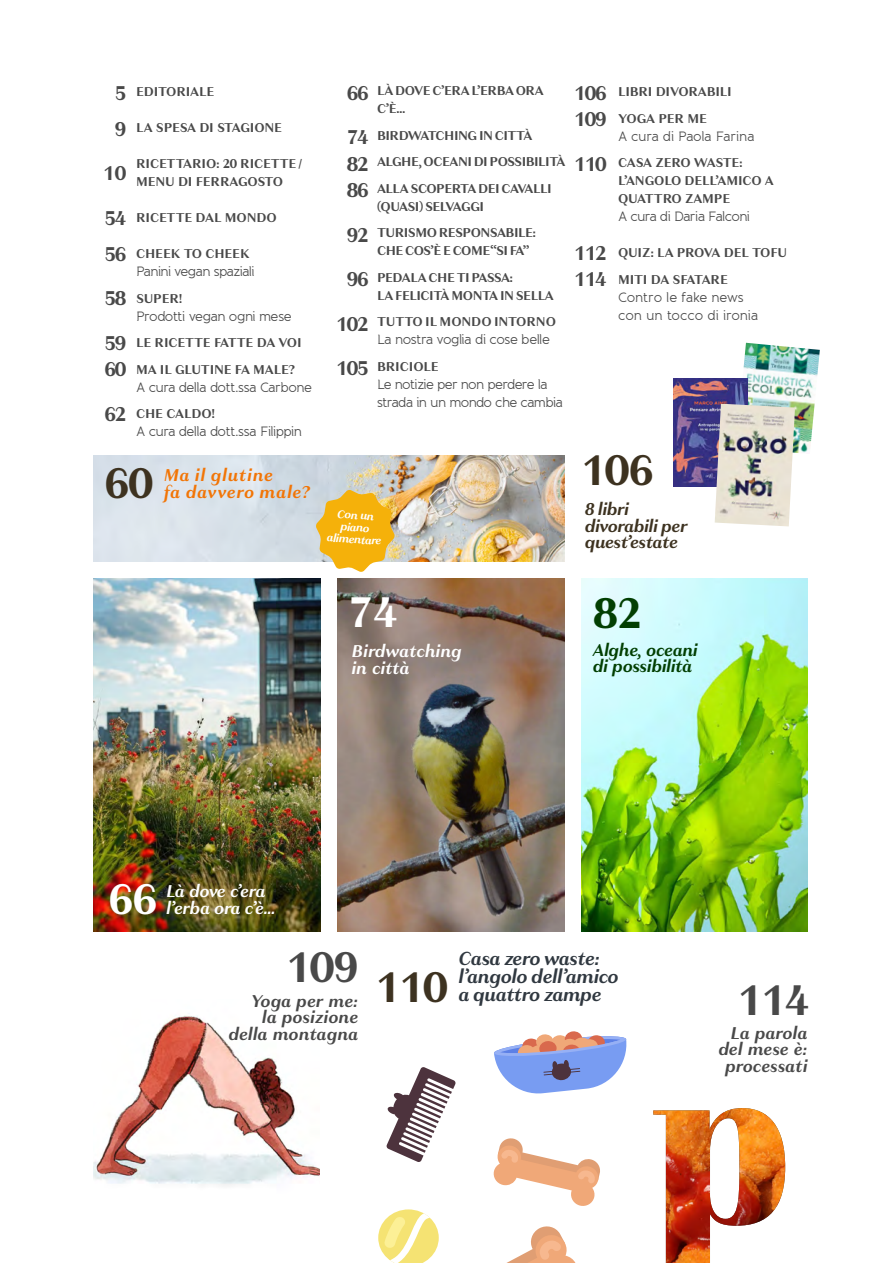
<style>
.page{position:relative;width:893px;height:1263px;background:#fff}
.page>*{position:absolute;margin:0;border:0;box-sizing:border-box;transform-origin:0 0}
.t1{font:700 45px "Granville";letter-spacing:-.02em;color:#3d3220}
.t2{font:700 45px "Granville";letter-spacing:-.025em;color:#494949}
.t3{font:700 45px "Granville";color:#fff}
.t4{font:700 45px "Granville";color:#023f02}
.t5{font:700 21px/44.5px "Granville";letter-spacing:-.05em;color:#494949}
.t6{font:italic 700 19.95px/18.3px "Granville";letter-spacing:-.02em;color:#303840}
.t7{font:italic 700 18px/16.5px "Granville";color:#494949;text-align:right}
.t8{font:italic 700 18px/16.5px "Granville";letter-spacing:-.02em;color:#3d3220}
.t9{font:italic 700 18px/16.5px "Granville";letter-spacing:-.02em;color:#023f02}
.t10{font:italic 700 18px/16.5px "Granville";letter-spacing:.04em;color:#f27506}
.t11{font:italic 700 18px/16.5px "Granville";letter-spacing:-.02em;color:#fff}
.t12{font:italic 700 18px/16.5px "Granville";color:#fff}
.t13{font:700 13.5px/26.5px "Granville";letter-spacing:-.025em;color:#494949}
.t14{font:13.5px/18px "Banda";letter-spacing:-.04em;color:#494949}
.t15{font:13.5px/18px "Banda";letter-spacing:-.01em;color:#494949}
.t16{font:13.5px "Banda";letter-spacing:-.02em;color:#494949}
.t17{font:italic 700 12px/12px "Granville";color:#fff;text-align:center}
</style>
<div class="page">
<img style="left:582px;top:579px;width:225px;height:353px">
<img style="left:94px;top:1015px;width:226px;height:171px">
<img style="left:94px;top:578px;width:226px;height:353px">
<img style="left:337px;top:578px;width:227px;height:353px">
<img style="left:94px;top:456px;width:470px;height:106px">
<svg style="left:316px;top:490px;width:79px;height:82px;background:#eebd43"></svg>
<img style="left:743px;top:343px;width:77px;height:110px">
<img style="left:674px;top:378px;width:74px;height:108px">
<img style="left:715px;top:404px;width:80px;height:122px">
<svg style="left:378px;top:1031px;width:249px;height:232px"></svg>
<img style="left:653px;top:1108px;width:132px;height:155px">
<h2 class="t5" style="left:115px;top:75px;width:13px;line-height:36px">5<br>9</h2>
<h2 class="t5" style="left:103px;top:151px;width:25px">10<br>54</h2>
<h2 class="t5" style="left:104px;top:232px;width:24px;text-align:justify">56<br>58<br>59</h2>
<h2 class="t5" style="left:104px;top:347px;width:24px">60<br>62</h2>
<p class="t13" style="left:136px;top:79px;width:80px">EDITORIALE</p>
<p class="t13" style="left:136px;top:115px;width:148px">LA SPESA DI STAGIONE</p>
<p class="t13" style="left:136px;top:155px;width:167px;line-height:18px">RICETTARIO: 20 RICETTE /<br>MENU DI FERRAGOSTO</p>
<p class="t13" style="left:136px;top:205px;width:142px">RICETTE DAL MONDO</p>
<p class="t13" style="left:136px;top:241px;width:115px">CHEEK TO CHEEK</p>
<p class="t14" style="left:136px;top:263px;width:120px">Panini vegan spaziali</p>
<p class="t13" style="left:136px;top:285px;width:48px">SUPER!</p>
<p class="t14" style="left:136px;top:307px;width:157px">Prodotti vegan ogni mese</p>
<p class="t13" style="left:136px;top:330px;width:167px">LE RICETTE FATTE DA VOI<br>MA IL GLUTINE FA MALE?</p>
<p class="t14" style="left:136px;top:378px;width:178px">A cura della dott.ssa Carbone</p>
<p class="t13" style="left:136px;top:401px;width:81px">CHE CALDO!</p>
<p class="t14" style="left:136px;top:423px;width:168px">A cura della dott.ssa Filippin</p>
<h1 class="t1" style="left:105px;top:452px;width:50px">60</h1>
<h3 class="t10" style="left:164px;top:467px;width:148px">Ma il glutine<br>fa davvero male?</h3>
<h2 class="t5" style="left:347px;top:71px;width:24px">66<br>74</h2>
<h2 class="t5" style="left:347px;top:151px;width:24px;line-height:26.5px">82<br>86</h2>
<h2 class="t5" style="left:336px;top:213px;width:34px;text-align:center">92<br>96<br>102<br>105</h2>
<p class="t13" style="left:377px;top:82px;width:168px;line-height:18px">LÀ DOVE C’ERA L’ERBA ORA<br>C’È…</p>
<p class="t13" style="left:377px;top:122px;width:190px">BIRDWATCHING IN CITTÀ<br>ALGHE, OCEANI DI POSSIBILITÀ<br>ALLA SCOPERTA DEI CAVALLI</p>
<p class="t13" style="left:377px;top:193px;width:161px">(QUASI) SELVAGGI<br>TURISMO RESPONSABILE:</p>
<p class="t13" style="left:377px;top:237px;width:154px">CHE COS’È E COME “SI FA”<br>PEDALA CHE TI PASSA:</p>
<p class="t13" style="left:377px;top:282px;width:180px">LA FELICITÀ MONTA IN SELLA<br>TUTTO IL MONDO INTORNO</p>
<p class="t14" style="left:377px;top:331px;width:175px">La nostra voglia di cose belle</p>
<p class="t13" style="left:377px;top:353px;width:63px">BRICIOLE</p>
<p class="t14" style="left:377px;top:375px;width:188px">Le notizie per non perdere la strada in un mondo che cambia</p>
<h2 class="t5" style="left:574px;top:80px;width:34px;line-height:26.5px">106<br>109</h2>
<h2 class="t5" style="left:574px;top:142px;width:34px">110</h2>
<h2 class="t5" style="left:574px;top:239px;width:34px;line-height:26.5px">112<br>114</h2>
<p class="t13" style="left:618px;top:79px;width:115px">LIBRI DIVORABILI<br>YOGA PER ME</p>
<p class="t16" style="left:618px;top:128px;width:138px">A cura di Paola Farina</p>
<p class="t13" style="left:618px;top:154px;width:157px;line-height:18px">CASA ZERO WASTE:<br>L’ANGOLO DELL’AMICO A<br>QUATTRO ZAMPE</p>
<p class="t14" style="left:618px;top:208px;width:134px">A cura di Daria Falconi</p>
<p class="t13" style="left:618px;top:240px;width:171px">QUIZ: LA PROVA DEL TOFU<br>MITI DA SFATARE</p>
<p class="t15" style="left:618px;top:288px;width:142px">Contro le fake news con un tocco di ironia</p>
<p class="t17" style="left:329px;top:507px;width:56px;rotate:4deg">Con un piano alimentare</p>
<h1 class="t1" style="left:581px;top:439px;width:74px">106</h1>
<h3 class="t8" style="left:585px;top:501px;width:104px">8 libri divorabili per quest’estate</h3>
<h1 class="t3" style="left:348px;top:581px;width:51px">74</h1>
<h3 class="t12" style="left:352px;top:643px;width:112px">Birdwatching in città</h3>
<h1 class="t4" style="left:593px;top:582px;width:50px">82</h1>
<h3 class="t9" style="left:593px;top:641px;width:106px">Alghe, oceani di possibilità</h3>
<h1 class="t3" style="left:108px;top:868px;width:50px">66</h1>
<h3 class="t11" style="left:166px;top:883px;width:111px">Là dove c’era l’erba ora c’è…</h3>
<h1 class="t2" style="left:286px;top:936px;width:74px">109</h1>
<h3 class="t7" style="left:229px;top:992px;width:131px">Yoga per me:<br>la posizione della montagna</h3>
<h1 class="t1" style="left:375px;top:956px;width:74px">110</h1>
<h3 class="t6" style="left:459px;top:949px;width:162px">Casa zero waste: l’angolo dell’amico a quattro zampe</h3>
<h1 class="t2" style="left:737px;top:969px;width:73px">114</h1>
<h3 class="t7" style="left:719px;top:1024px;width:91px">La parola del mese è: processati</h3>
</div>
